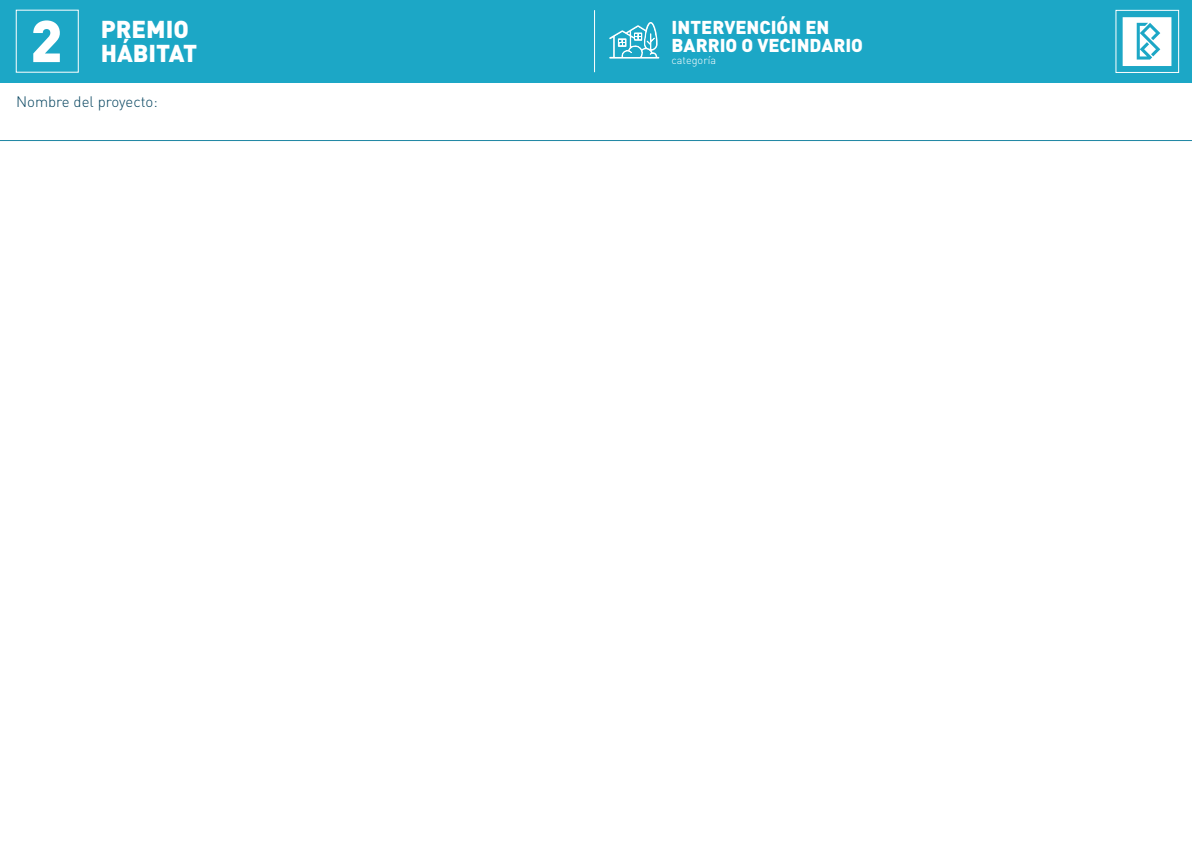
<style>
.page{position:relative;width:1192px;height:842px;background:#fff}
.page>*{position:absolute;margin:0;border:0;box-sizing:border-box;transform-origin:0 0}
.t1{font:900 58px "DIN Pro";color:#fff}
.t2{font:900 24.15px/23.6px "DIN Pro";color:#fff}
.t3{font:900 18.4px/18.1px "DIN Pro";color:#fff}
.t4{font:300 15px "DIN Pro";color:#06445f}
.t5{font:300 10.85px "DIN Pro";color:#fff}
</style>
<div class="page">
<div style="left:0;top:0;width:1192px;height:83px;background:#1ca7c6"></div>
<hr style="left:0;top:140px;width:1192px;height:1px;background:#1d86a3">
<div style="left:16px;top:10px;width:63px;height:62px;border:1px solid #fff"></div>
<svg style="left:1123px;top:17px;width:48px;height:49px;background:#d5eef4"></svg>
<div style="left:1116px;top:10px;width:63px;height:63px;border:1px solid #fff"></div>
<hr style="left:594px;top:10px;width:1px;height:62px;background:#fff">
<svg style="left:609px;top:22px;width:50px;height:37px"></svg>
<h1 class="t1" style="left:30px;top:2px;width:34px">2</h1>
<h2 class="t2" style="left:101px;top:17px;width:98px">PREMIO<br>HÁBITAT</h2>
<p class="t4" style="left:16px;top:92px;width:143px">Nombre del proyecto:</p>
<p class="t3" style="left:672px;top:17px;width:193px">INTERVENCIÓN EN<br>BARRIO O VECINDARIO</p>
<p class="t5" style="left:672px;top:53px;width:46px">categoría</p>
</div>
